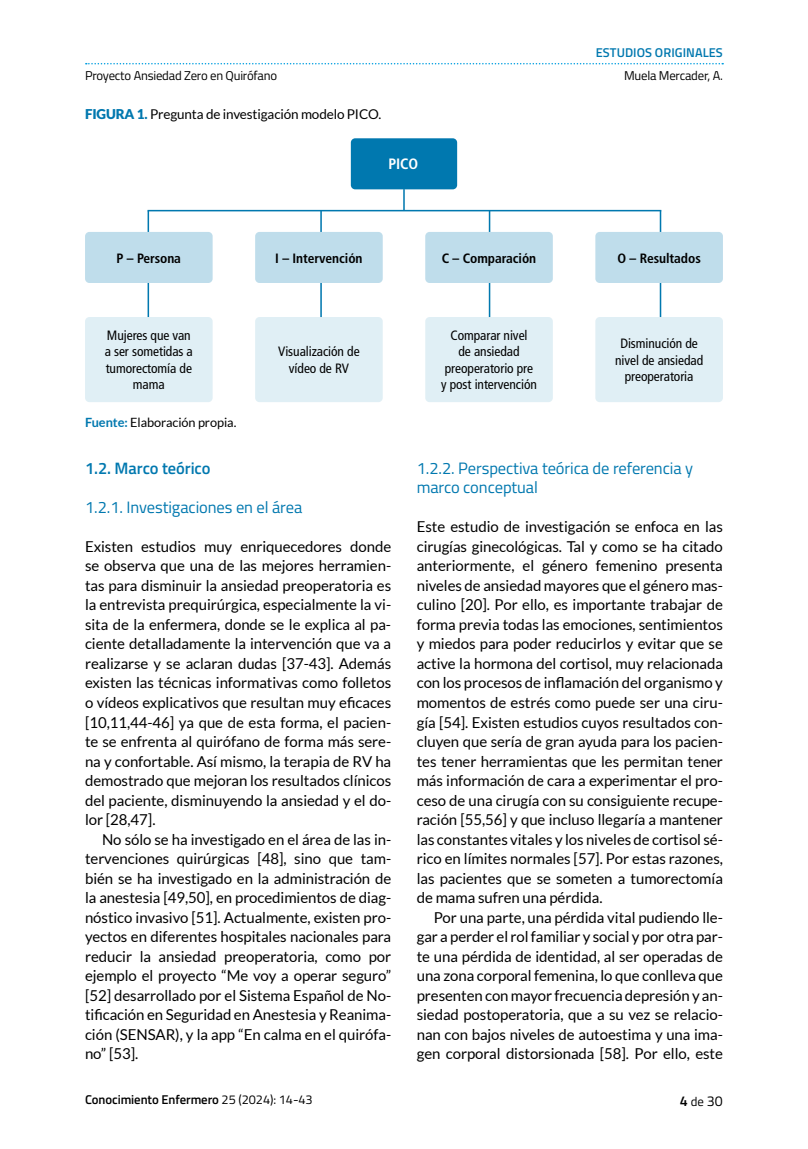
<style>
.page{position:relative;width:808px;height:1149px;background:#fff}
.page>*{position:absolute;margin:0;border:0;box-sizing:border-box;transform-origin:0 0}
.t1{font:16.5px/19.5px "Titillium Web";letter-spacing:-.005em;color:#0078af}
.t2{font:600 16.5px "Titillium Web";letter-spacing:-.005em;color:#0078af}
.t3{font:15px/19.5px "Lato";letter-spacing:-.005em;color:#000;text-align:justify}
.t4{font:700 condensed 15px "Frutiger LT Std";color:#fff}
.t5{font:condensed 13.5px/16.5px "Frutiger LT Std";letter-spacing:-.005em;color:#000;text-align:center}
.t6{font:700 condensed 13.5px "Frutiger LT Std";letter-spacing:-.005em;color:#000}
.t7{font:13.5px "Lato";letter-spacing:-.01em;color:#000}
.t8{font:12.75px "Titillium Web";letter-spacing:-.015em;color:#000}
.t9{font:600 12.75px "Titillium Web";letter-spacing:-.005em;color:#000}
.t10{font:12.75px "Lato";letter-spacing:-.005em;color:#000}
.t11{font:600 12.75px "Titillium Web";letter-spacing:.005em;color:#0078af}
.s1{font-weight:900;color:#0078af}
.s2{font-weight:700;color:#0078af}
.s3{font-weight:400}
.s4{font-weight:600;font-size:14.25px}
.s5{font-size:14.25px}
</style>
<div class="page">
<svg style="left:86px;top:63px;width:637px;height:1px"></svg>
<hr style="left:148px;top:210px;width:1px;height:113px;background:#0078af">
<hr style="left:320px;top:210px;width:2px;height:113px;background:#0078af">
<hr style="left:489px;top:210px;width:1px;height:113px;background:#0078af">
<hr style="left:660px;top:210px;width:1px;height:113px;background:#0078af">
<div style="left:351px;top:138px;width:106px;height:51px;background:#0078af;border-radius:4px"></div>
<div style="left:85px;top:232px;width:128px;height:51px;background:#bfddeb;border-radius:4px"></div>
<div style="left:85px;top:317px;width:128px;height:85px;background:#e0eff5;border-radius:4px"></div>
<div style="left:255px;top:317px;width:128px;height:85px;background:#e0eff5;border-radius:4px"></div>
<div style="left:425px;top:317px;width:128px;height:85px;background:#e0eff5;border-radius:4px"></div>
<div style="left:595px;top:317px;width:128px;height:85px;background:#e0eff5;border-radius:4px"></div>
<div style="left:255px;top:232px;width:128px;height:51px;background:#bfddeb;border-radius:4px"></div>
<div style="left:425px;top:232px;width:128px;height:51px;background:#bfddeb;border-radius:4px"></div>
<div style="left:595px;top:232px;width:128px;height:51px;background:#bfddeb;border-radius:4px"></div>
<hr style="left:403px;top:189px;width:2px;height:21px;background:#0078af">
<hr style="left:148px;top:210px;width:513px;height:1px;background:#0078af">
<p class="t11" style="left:596px;top:43px;width:129px">ESTUDIOS ORIGINALES</p>
<p class="t8" style="left:85px;top:66px;width:194px">Proyecto Ansiedad Zero en Quirófano</p>
<p class="t8" style="left:624px;top:66px;width:100px">Muela Mercader, A.</p>
<p class="t7" style="left:85px;top:107px;width:298px"><span class="s1">FIGURA 1.</span> Pregunta de investigación modelo PICO.</p>
<p class="t4" style="left:388px;top:155px;width:31px">PICO</p>
<p class="t6" style="left:117px;top:250px;width:66px">P – Persona</p>
<p class="t5" style="left:105px;top:327px;width:90px">Mujeres que van a ser sometidas a tumorectomía de mama</p>
<p class="t10" style="left:85px;top:415px;width:153px"><span class="s2">Fuente:</span> Elaboración propia.</p>
<p class="t6" style="left:275px;top:250px;width:89px">I – Intervención</p>
<p class="t6" style="left:442px;top:250px;width:96px">C – Comparación</p>
<p class="t6" style="left:617px;top:250px;width:85px">O – Resultados</p>
<p class="t5" style="left:278px;top:343px;width:83px">Visualización de vídeo de RV</p>
<p class="t5" style="left:441px;top:327px;width:97px">Comparar nivel<br>de ansiedad preoperatorio pre y post intervención</p>
<p class="t5" style="left:615px;top:335px;width:90px">Disminución de nivel de ansiedad preoperatoria</p>
<p class="t2" style="left:85px;top:455px;width:127px">1.2. Marco teórico</p>
<p class="t1" style="left:85px;top:496px;width:219px">1.2.1. Investigaciones en el área</p>
<p class="t3" style="left:85px;top:536px;width:308px">Existen estudios muy enriquecedores donde se observa que una de las mejores herramien&shy;tas para disminuir la ansiedad preoperatoria es la entrevista prequirúrgica, especialmente la vi&shy;sita de la enfermera, donde se le explica al pa&shy;ciente detalladamente la intervención que va a realizarse y se aclaran dudas [37-43]. Además existen las técnicas informativas como folletos o vídeos explicativos que resultan muy eficaces [10,11,44-46] ya que de esta forma, el pacien&shy;te se enfrenta al quirófano de forma más sere&shy;na y confortable. Así mismo, la terapia de RV ha demostrado que mejoran los resultados clínicos del paciente, disminuyendo la ansiedad y el do&shy;lor [28,47].</p>
<p class="t3" style="left:85px;top:829px;width:308px;text-indent:17px">No sólo se ha investigado en el área de las in&shy;tervenciones quirúrgicas [48], sino que tam&shy;bién se ha investigado en la administración de la anestesia [49,50], en procedimientos de diag&shy;nóstico invasivo [51]. Actualmente, existen pro&shy;yectos en diferentes hospitales nacionales para reducir la ansiedad preoperatoria, como por ejemplo el proyecto “Me voy a operar seguro” [52] desarrollado por el Sistema Español de No&shy;tificación en Seguridad en Anestesia y Reanima&shy;ción (SENSAR), y la app “En calma en el quirófa&shy;no” [53].</p>
<p class="t1" style="left:417px;top:457px;width:278px">1.2.2. Perspectiva teórica de referencia y marco conceptual</p>
<p class="t3" style="left:417px;top:517px;width:308px">Este estudio de investigación se enfoca en las cirugías ginecológicas. Tal y como se ha citado anteriormente, el género femenino presenta niveles de ansiedad mayores que el género mas&shy;culino [20]. Por ello, es importante trabajar de forma previa todas las emociones, sentimientos y miedos para poder reducirlos y evitar que se active la hormona del cortisol, muy relacionada con los procesos de inflamación del organismo y momentos de estrés como puede ser una ciru&shy;gía [54]. Existen estudios cuyos resultados con&shy;cluyen que sería de gran ayuda para los pacien&shy;tes tener herramientas que les permitan tener más información de cara a experimentar el pro&shy;ceso de una cirugía con su consiguiente recupe&shy;ración [55,56] y que incluso llegaría a mantener las constantes vitales y los niveles de cortisol sé&shy;rico en límites normales [57]. Por estas razones, las pacientes que se someten a tumorectomía de mama sufren una pérdida.</p>
<p class="t3" style="left:417px;top:907px;width:308px;text-indent:17px">Por una parte, una pérdida vital pudiendo lle&shy;gar a perder el rol familiar y social y por otra par&shy;te una pérdida de identidad, al ser operadas de una zona corporal femenina, lo que conlleva que presenten con mayor frecuencia depresión y an&shy;siedad postoperatoria, que a su vez se relacio&shy;nan con bajos niveles de autoestima y una ima&shy;gen corporal distorsionada [58]. Por ello, este</p>
<p class="t9" style="left:85px;top:1089px;width:229px">Conocimiento Enfermero <span class="s3">25 (2024): 14-43</span></p>
<p class="t8" style="left:680px;top:1091px;width:45px"><span class="s4">4</span> de <span class="s5">30</span></p>
</div>
